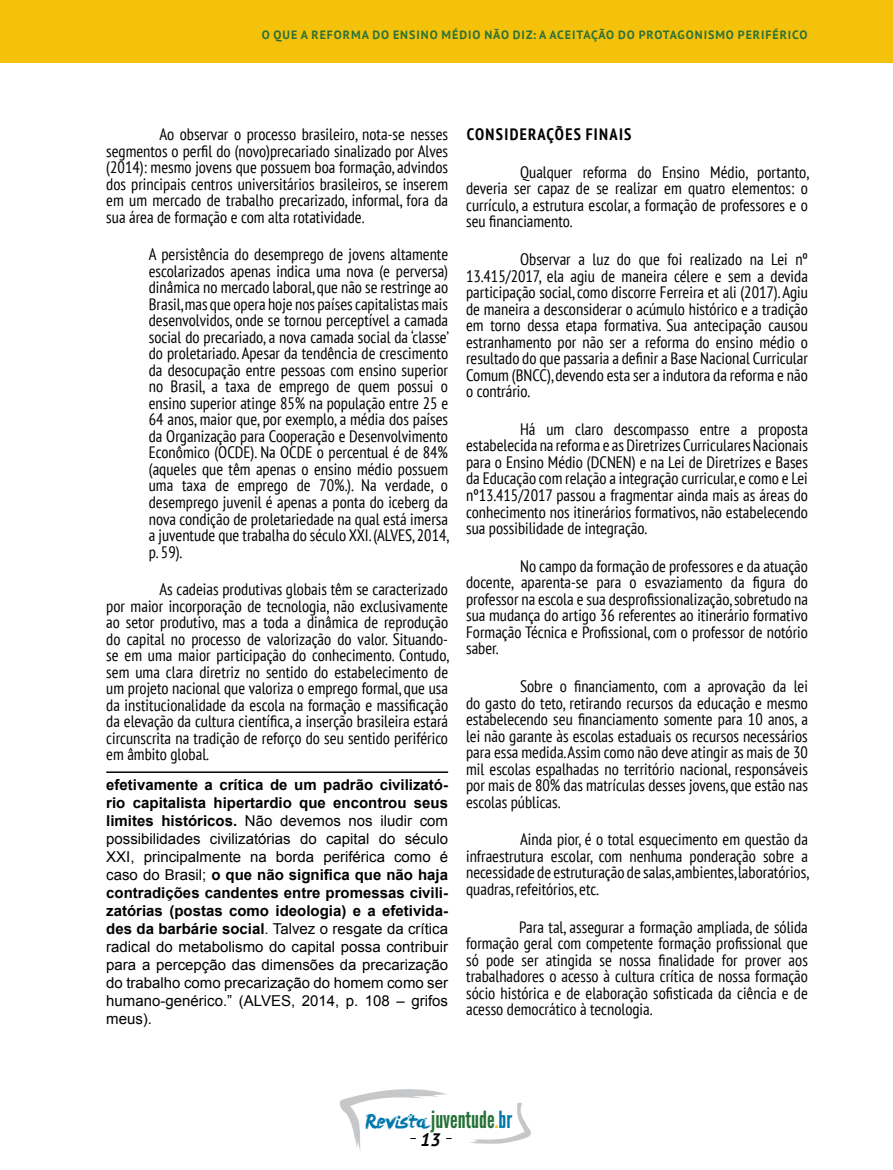
<style>
.page{position:relative;width:893px;height:1170px;background:#fff}
.page>*{position:absolute;margin:0;border:0;box-sizing:border-box;transform-origin:0 0}
.t1{font:23.55px "League Gothic";color:#247136}
.t2{font:italic 700 18px "PT Sans";color:#000}
.t3{font:condensed 16.5px/16.5px "PT Sans";color:#000;text-align:justify}
.t4{font:700 condensed 16.5px "PT Sans";letter-spacing:.08em;color:#000}
.t5{font:15px/18px "Arial";color:#000;text-align:justify}
.t6{font:700 12px "PT Sans";letter-spacing:.08em;color:#2c7137}
.s1{font-weight:700}
.s2{font-family:"Levi Re Brushed";font-size:19.35px;color:#0078ab}
.s3{color:#f5c20b}
.s4{color:#0078ab}
</style>
<div class="page">
<svg style="left:339px;top:1089px;width:113px;height:61px"></svg>
<svg style="left:470px;top:1102px;width:61px;height:41px"></svg>
<div style="left:0;top:0;width:893px;height:63px;background:#f5c20b"></div>
<hr style="left:106px;top:771px;width:342px;height:1px;background:#000">
<p class="t6" style="left:262px;top:27px;width:547px">O QUE A REFORMA DO ENSINO MÉDIO NÃO DIZ: A ACEITAÇÃO DO PROTAGONISMO PERIFÉRICO</p>
<p class="t3" style="left:106px;top:126px;width:343px;text-indent:53px">Ao observar o processo brasileiro, nota-se nesses segmentos o perfil do (novo)precariado sinalizado por Alves (2014): mesmo jovens que possuem boa formação, advindos dos principais centros universitários brasileiros, se inserem em um mercado de trabalho precarizado, informal, fora da sua área de formação e com alta rotatividade.</p>
<p class="t3" style="left:149px;top:246px;width:302px">A persistência do desemprego de jovens altamente escolarizados apenas indica uma nova (e perversa) dinâmica no mercado laboral, que não se restringe ao Brasil, mas que opera hoje nos países capitalistas mais desenvolvidos, onde se tornou perceptível a camada social do precariado, a nova camada social da ‘classe’ do proletariado. Apesar da tendência de crescimento da desocupação entre pessoas com ensino superior no Brasil, a taxa de emprego de quem possui o ensino superior atinge 85% na população entre 25 e 64 anos, maior que, por exemplo, a média dos países da Organização para Cooperação e Desenvolvimento Econômico (OCDE). Na OCDE o percentual é de 84% (aqueles que têm apenas o ensino médio possuem uma taxa de emprego de 70%.). Na verdade, o desemprego juvenil é apenas a ponta do iceberg da nova condição de proletariedade na qual está imersa a juventude que trabalha do século XXI. (ALVES, 2014, p. 59).</p>
<p class="t3" style="left:106px;top:581px;width:344px;text-indent:53px">As cadeias produtivas globais têm se caracterizado por maior incorporação de tecnologia, não exclusivamente ao setor produtivo, mas a toda a dinâmica de reprodução do capital no processo de valorização do valor. Situando&shy;se em uma maior participação do conhecimento. Contudo, sem uma clara diretriz no sentido do estabelecimento de um projeto nacional que valoriza o emprego formal, que usa da institucionalidade da escola na formação e massificação da elevação da cultura científica, a inserção brasileira estará circunscrita na tradição de reforço do seu sentido periférico em âmbito global.</p>
<p class="t5" style="left:106px;top:776px;width:343px"><span class="s1">efetivamente a crítica de um padrão civilizató&shy;rio capitalista hipertardio que encontrou seus limites históricos.</span> Não devemos nos iludir com possibilidades civilizatórias do capital do século XXI, principalmente na borda periférica como é caso do Brasil; <span class="s1">o que não significa que não haja contradições candentes entre promessas civili&shy;zatórias (postas como ideologia) e a efetivida&shy;des da barbárie social</span>. Talvez o resgate da crítica radical do metabolismo do capital possa contribuir para a percepção das dimensões da precarização do trabalho como precarização do homem como ser humano-genérico.” (ALVES, 2014, p. 108 – grifos meus).</p>
<p class="t4" style="left:467px;top:123px;width:166px">CONSIDERAÇÕES FINAIS</p>
<p class="t3" style="left:466px;top:163px;width:344px;text-indent:54px">Qualquer reforma do Ensino Médio, portanto, deveria ser capaz de se realizar em quatro elementos: o currículo, a estrutura escolar, a formação de professores e o seu financiamento.</p>
<p class="t3" style="left:466px;top:251px;width:343px;text-indent:54px">Observar a luz do que foi realizado na Lei nº 13.415/2017, ela agiu de maneira célere e sem a devida participação social, como discorre Ferreira et ali (2017). Agiu de maneira a desconsiderar o acúmulo histórico e a tradição em torno dessa etapa formativa. Sua antecipação causou estranhamento por não ser a reforma do ensino médio o resultado do que passaria a definir a Base Nacional Curricular Comum (BNCC), devendo esta ser a indutora da reforma e não o contrário.</p>
<p class="t3" style="left:466px;top:420px;width:343px;text-indent:54px">Há um claro descompasso entre a proposta estabelecida na reforma e as Diretrizes Curriculares Nacionais para o Ensino Médio (DCNEN) e na Lei de Diretrizes e Bases da Educação com relação a integração curricular, e como e Lei nº13.415/2017 passou a fragmentar ainda mais as áreas do conhecimento nos itinerários formativos, não estabelecendo sua possibilidade de integração.</p>
<p class="t3" style="left:466px;top:557px;width:343px;text-indent:54px">No campo da formação de professores e da atuação docente, aparenta-se para o esvaziamento da figura do professor na escola e sua desprofissionalização, sobretudo na sua mudança do artigo 36 referentes ao itinerário formativo Formação Técnica e Profissional, com o professor de notório saber.</p>
<p class="t3" style="left:466px;top:677px;width:343px;text-indent:54px">Sobre o financiamento, com a aprovação da lei do gasto do teto, retirando recursos da educação e mesmo estabelecendo seu financiamento somente para 10 anos, a lei não garante às escolas estaduais os recursos necessários para essa medida. Assim como não deve atingir as mais de 30 mil escolas espalhadas no território nacional, responsáveis por mais de 80% das matrículas desses jovens, que estão nas escolas públicas.</p>
<p class="t3" style="left:466px;top:831px;width:344px;text-indent:54px">Ainda pior, é o total esquecimento em questão da infraestrutura escolar, com nenhuma ponderação sobre a necessidade de estruturação de salas, ambientes, laboratórios, quadras, refeitórios, etc.</p>
<p class="t3" style="left:466px;top:918px;width:343px;text-indent:53px">Para tal, assegurar a formação ampliada, de sólida formação geral com competente formação profissional que só pode ser atingida se nossa finalidade for prover aos trabalhadores o acesso à cultura crítica de nossa formação sócio histórica e de elaboração sofisticada da ciência e de acesso democrático à tecnologia.</p>
<h1 class="t1" style="left:365px;top:1104px;width:149px"><span class="s2">Revista</span> juventude<span class="s3">.</span><span class="s4">br</span></h1>
<p class="t2" style="left:421px;top:1127px;width:21px">13</p>
</div>
